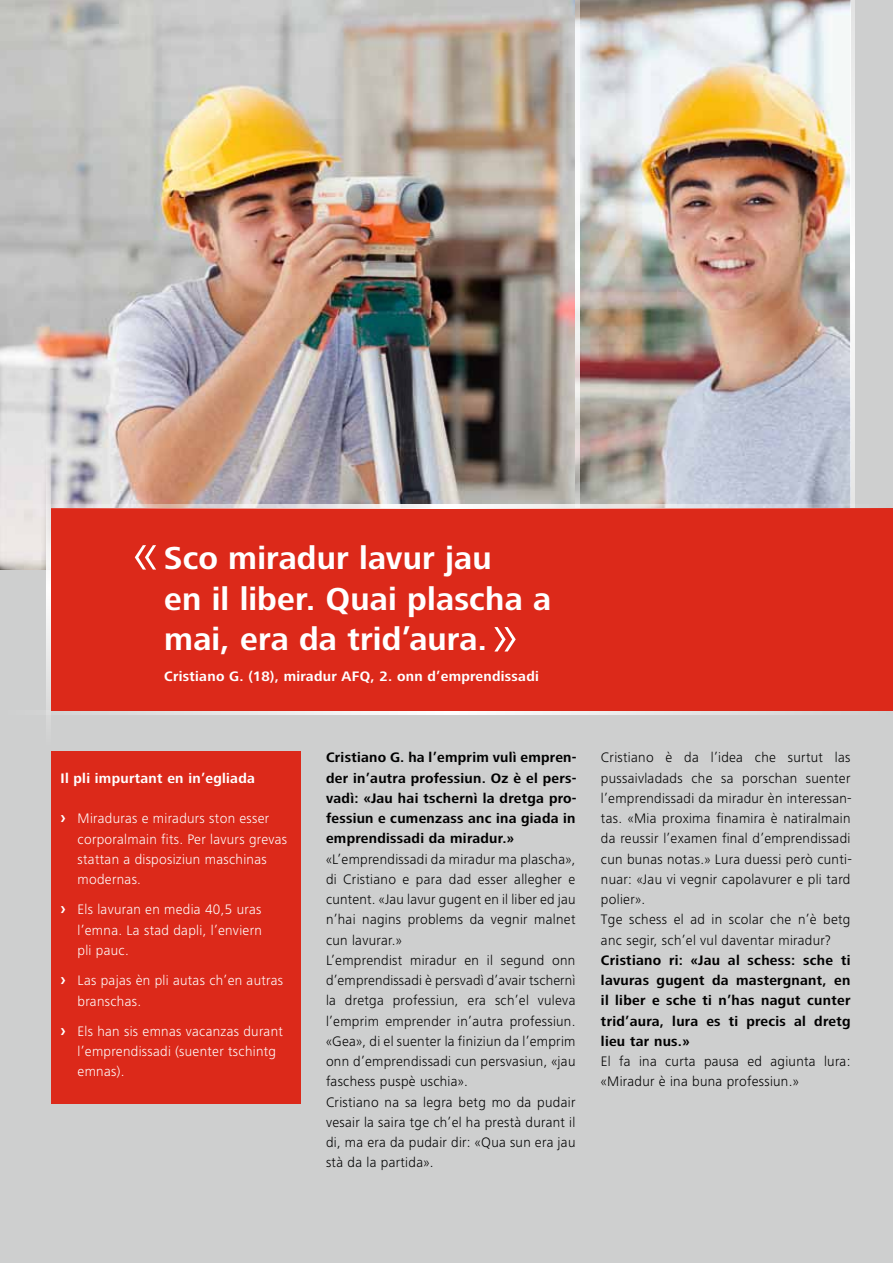
<style>
.page{position:relative;width:893px;height:1263px;background:#cecfcf}
.page>*{position:absolute;margin:0;border:0;box-sizing:border-box;transform-origin:0 0}
.t1{font:300 61.5px "Frutiger Next LT";color:#fff}
.t2{font:700 33px/40.5px "Frutiger Next LT";letter-spacing:.005em;color:#fff}
.t3{font:300 14.25px/20.2px "Frutiger Next LT";letter-spacing:.02em;color:#000}
.t4{font:700 14.25px/20.2px "Frutiger Next LT";letter-spacing:.02em;color:#000;text-align:justify}
.t5{font:300 14.25px/20.2px "Frutiger Next LT";letter-spacing:.02em;color:#fff}
.t6{font:700 14.25px "Frutiger Next LT";letter-spacing:.02em;color:#fff}
.s1{font-weight:700;font-size:17.25px}
</style>
<div class="page">
<img style="left:0;top:0;width:575px;height:569px">
<img style="left:580px;top:0;width:270px;height:504px">
<svg style="left:575px;top:0;width:5px;height:494px;background:#edebeb"></svg>
<div style="left:51px;top:751px;width:249px;height:353px;background:#dc291a"></div>
<svg style="left:46px;top:711px;width:749px;height:4px"></svg>
<svg style="left:47px;top:428px;width:4px;height:287px"></svg>
<svg style="left:850px;top:0;width:5px;height:504px;background:#f1f2f2"></svg>
<div style="left:51px;top:508px;width:842px;height:203px;background:#dc291a"></div>
<svg style="left:0;top:504px;width:855px;height:4px"></svg>
<h1 class="t1" style="left:133px;top:519px;width:27px">«</h1>
<h2 class="t2" style="left:164px;top:538px;width:388px">Sco miradur lavur jau<br>en il liber. Quai plascha a mai, era da trid’aura.</h2>
<p class="t6" style="left:164px;top:668px;width:376px">Cristiano G. (18), miradur AFQ, 2. onn d’emprendissadi</p>
<h1 class="t1" style="left:492px;top:600px;width:27px">»</h1>
<p class="t6" style="left:61px;top:770px;width:196px">Il pli impurtant en in’egliada</p>
<p class="t5" style="left:78px;top:808px;width:211px;text-indent:-17px"><span class="s1">›</span> Miraduras e miradurs ston esser corporalmain fits. Per lavurs grevas stattan a disposiziun maschinas modernas.</p>
<p class="t5" style="left:78px;top:900px;width:186px;text-align:justify;text-indent:-17px"><span class="s1">›</span> Els lavuran en media 40,5 uras l’emna. La stad dapli, l’enviern pli pauc.</p>
<p class="t5" style="left:78px;top:970px;width:207px;text-indent:-17px"><span class="s1">›</span> Las pajas èn pli autas ch’en autras branschas.</p>
<p class="t5" style="left:78px;top:1021px;width:207px;text-indent:-17px"><span class="s1">›</span> Els han sis emnas vacanzas durant l’emprendissadi (suenter tschintg emnas).</p>
<p class="t4" style="left:326px;top:747px;width:252px">Cristiano G. ha l’emprim vulì empren&shy;der in’autra professiun. Oz è el pers&shy;vadì: «Jau hai tschernì la dretga pro&shy;fessiun e cumenzass anc ina giada in emprendissadi da miradur.»</p>
<p class="t3" style="left:326px;top:849px;width:251px">«L’emprendissadi da miradur ma plascha», di Cristiano e para dad esser allegher e cuntent. «Jau lavur gugent en il liber ed jau n’hai nagins problems da vegnir malnet cun lavurar.»<br>L’emprendist miradur en il segund onn d’emprendissadi è persvadì d’avair tschernì la dretga professiun, era sch’el vuleva l’emprim emprender in’autra professiun. «Gea», di el suenter la finiziun da l’emprim onn d’emprendissadi cun persvasiun, «jau faschess puspè uschia».<br>Cristiano na sa legra betg mo da pudair vesair la saira tge ch’el ha prestà durant il di, ma era da pudair dir: «Qua sun era jau stà da la partida».</p>
<p class="t3" style="left:601px;top:747px;width:252px">Cristiano è da l’idea che surtut las pussaivladads che sa porschan suenter l’emprendissadi da miradur èn interessan&shy;tas. «Mia proxima finamira è natiralmain da reussir l’examen final d’emprendissadi cun bunas notas.» Lura duessi però cunti&shy;nuar: «Jau vi vegnir capolavurer e pli tard polier».<br>Tge schess el ad in scolar che n’è betg anc segir, sch’el vul daventar miradur?</p>
<p class="t4" style="left:601px;top:950px;width:251px">Cristiano ri: «Jau al schess: sche ti lavuras gugent da mastergnant, en il liber e sche ti n’has nagut cunter trid’aura, lura es ti precis al dretg lieu tar nus.»</p>
<p class="t3" style="left:601px;top:1051px;width:251px">El fa ina curta pausa ed agiunta lura: «Miradur è ina buna professiun.»</p>
</div>
